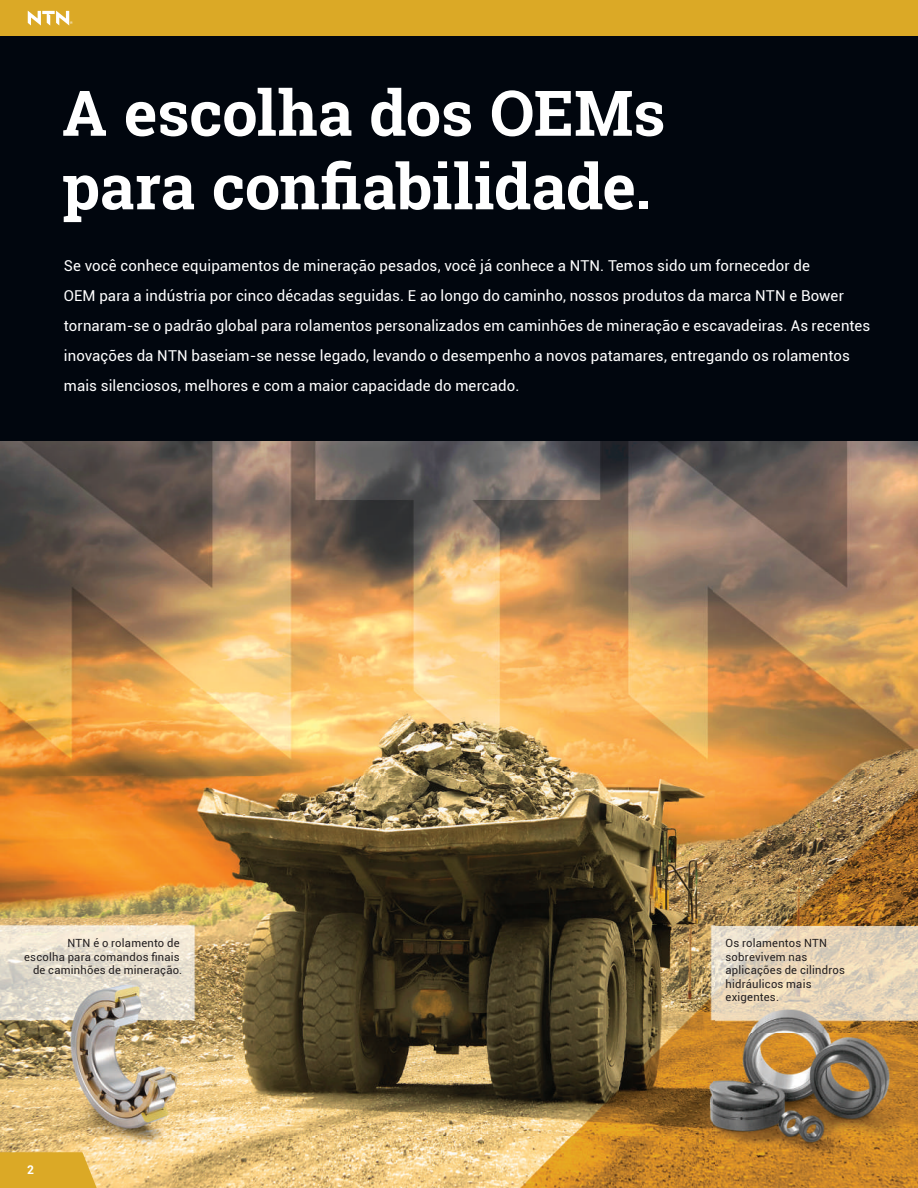
<style>
.page{position:relative;width:918px;height:1188px;background:#fff}
.page>*{position:absolute;margin:0;border:0;box-sizing:border-box;transform-origin:0 0}
.t1{font:700 63px/73.5px "Roboto Slab";letter-spacing:-.005em;color:#fff}
.t2{font:15px/30px "Roboto";letter-spacing:.005em;color:#fff}
.t3{font:700 12px "Roboto";color:#fff}
.t4{font:11.25px/13.5px "Roboto";letter-spacing:.02em;color:#231f20;text-align:right}
</style>
<div class="page">
<img style="left:0;top:441px;width:918px;height:747px">
<div style="left:0;top:0;width:918px;height:441px;background:#01060e"></div>
<hr style="left:917px;top:789px;width:1px;height:307px;background:#008fd5">
<svg style="left:0;top:1152px;width:97px;height:36px;background:#ddad30"></svg>
<div style="left:0;top:0;width:918px;height:36px;background:#dba926"></div>
<svg style="left:28px;top:11px;width:45px;height:15px"></svg>
<h1 class="t1" style="left:62px;top:75px;width:605px">A escolha dos OEMs para confiabilidade.</h1>
<p class="t2" style="left:64px;top:250px;width:808px">Se você conhece equipamentos de mineração pesados, você já conhece a NTN. Temos sido um fornecedor de<br>OEM para a indústria por cinco décadas seguidas. E ao longo do caminho, nossos produtos da marca NTN e Bower tornaram-se o padrão global para rolamentos personalizados em caminhões de mineração e escavadeiras. As recentes inovações da NTN baseiam-se nesse legado, levando o desempenho a novos patamares, entregando os rolamentos mais silenciosos, melhores e com a maior capacidade do mercado.</p>
<p class="t4" style="left:24px;top:936px;width:160px">NTN é o rolamento de<br>escolha para comandos finais de caminhões de mineração.</p>
<p class="t3" style="left:27px;top:1162px;width:8px">2</p>
<p class="t4" style="left:726px;top:936px;width:121px;text-align:left">Os rolamentos NTN sobrevivem nas aplicações de cilindros hidráulicos mais exigentes.</p>
</div>
